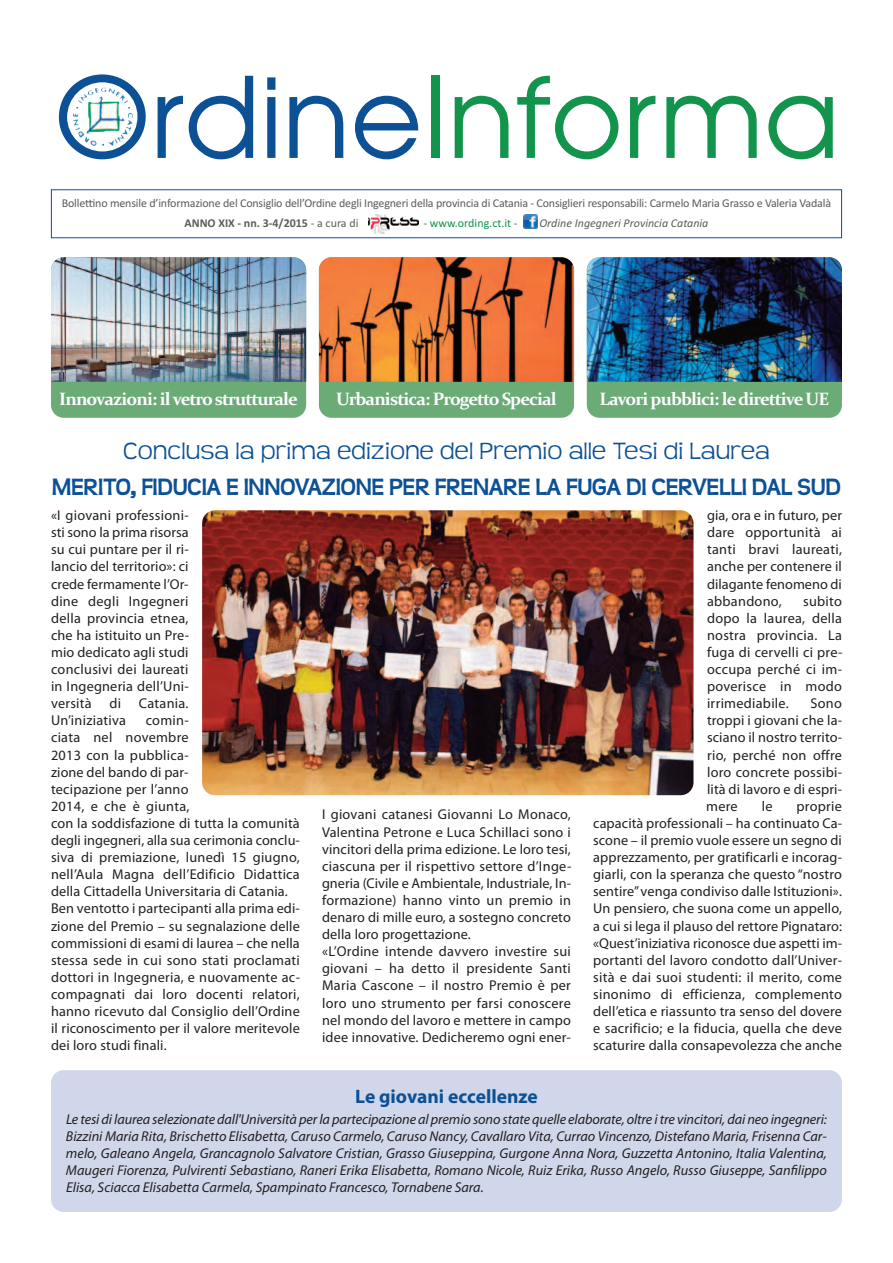
<style>
.page{position:relative;width:893px;height:1263px;background:#fff}
.page>*{position:absolute;margin:0;border:0;box-sizing:border-box;transform-origin:0 0}
.t1{font:111px "Avian";color:#12944c}
.t2{font:700 24px "Teen";letter-spacing:-.02em;color:#0c5095}
.t3{font:300 24px "Teen";color:#0c5095}
.t4{font:700 19.5px "Myriad Pro";color:#0c5095}
.t5{font:700 18px "Constantia";letter-spacing:-.05em;color:#fff}
.t6{font:14.25px/17.1px "Myriad Pro";letter-spacing:.015em;color:#231f20;text-align:justify}
.t7{font:italic 14.25px/17.1px "Myriad Pro";color:#231f20;text-align:justify}
.t8{font:12px/19.5px "Calibri";letter-spacing:-.015em;color:#5c5c5f}
.t9{font:italic 12px "Calibri";color:#5c5c5f}
.s1{color:#0c5095}
.s2{font-weight:700}
.s3{color:#fff}
.s4{color:#12944c}
</style>
<div class="page">
<img style="left:73px;top:87px;width:60px;height:47px">
<svg style="left:319px;top:270px;width:255px;height:148px;background:#ae7742"></svg>
<img style="left:51px;top:270px;width:255px;height:148px">
<img style="left:587px;top:270px;width:255px;height:148px">
<img style="left:51px;top:257px;width:255px;height:13px">
<img style="left:319px;top:257px;width:255px;height:13px">
<img style="left:587px;top:257px;width:255px;height:13px">
<img style="left:524px;top:215px;width:14px;height:14px">
<img style="left:368px;top:215px;width:50px;height:18px">
<div style="left:51px;top:1070px;width:791px;height:142px;background:#d0d7ea;border-radius:13px"></div>
<img style="left:202px;top:510px;width:491px;height:285px;border-radius:13px">
<h1 class="t1" style="left:54px;top:52px;width:787px"><span class="s1">Ordine</span>Informa</h1>
<p class="t8" style="left:184px;top:193px;width:648px;text-indent:-123px">Bollettino mensile d’informazione del Consiglio dell’Ordine degli Ingegneri della provincia di Catania - Consiglieri responsabili: Carmelo Maria Grasso e Valeria Vadalà<br><span class="s2">ANNO XIX - nn. 3-4/2015</span> - a cura di <span class="s3">I pressssssss</span> - <span class="s4">www.ording.ct.it</span> -</p>
<p class="t9" style="left:539px;top:215px;width:171px">Ordine Ingegneri Provincia Catania</p>
<p class="t5" style="left:59px;top:388px;width:240px">Innovazioni: il vetrostrutturale</p>
<p class="t5" style="left:336px;top:388px;width:222px">Urbanistica: Progetto Special</p>
<p class="t5" style="left:599px;top:388px;width:231px">Lavori pubblici: ledirettive UE</p>
<h2 class="t3" style="left:123px;top:436px;width:648px">Conclusa la prima edizione del Premio alle Tesi di Laurea</h2>
<h2 class="t2" style="left:52px;top:472px;width:791px">MERITO, FIDUCIA E INNOVAZIONE PER FRENARE LA FUGA DI CERVELLI DAL SUD</h2>
<p class="t6" style="left:51px;top:508px;width:140px">«I giovani professioni&shy;sti sono la prima risorsa su cui puntare per il ri&shy;lancio del territorio»: ci crede fermamente l’Or&shy;dine degli Ingegneri della provincia etnea, che ha istituito un Pre&shy;mio dedicato agli studi conclusivi dei laureati in Ingegneria dell’Uni&shy;versità di Catania.<br>Un’iniziativa</p>
<p class="t6" style="left:51px;top:713px;width:251px;text-align:left;text-indent:95px">comin-<br>ciata nel novembre<br>2013 con la pubblica-<br>zione del bando di par-<br>tecipazione per l’anno<br>2014, e che è giunta,<br>con la soddisfazione di tutta la comunità degli ingegneri, alla sua cerimonia conclu&shy;siva di premiazione, lunedì 15 giugno, nell’Aula Magna dell’Edificio Didattica della Cittadella Universitaria di Catania.<br>Ben ventotto i partecipanti alla prima edi&shy;zione del Premio – su segnalazione delle commissioni di esami di laurea – che nella stessa sede in cui sono stati proclamati dottori in Ingegneria, e nuovamente ac&shy;compagnati dai loro docenti relatori, hanno ricevuto dal Consiglio dell’Ordine il riconoscimento per il valore meritevole dei loro studi finali.</p>
<p class="t6" style="left:322px;top:807px;width:251px;text-align:left">I giovani catanesi Giovanni Lo Monaco, Valentina Petrone e Luca Schillaci sono i vincitori della prima edizione. Le loro tesi, ciascuna per il rispettivo settore d’Inge&shy;gneria (Civile e Ambientale, Industriale, In&shy;formazione) hanno vinto un premio in denaro di mille euro, a sostegno concreto della loro progettazione.<br>«L’Ordine intende davvero investire sui giovani – ha detto il presidente Santi Maria Cascone – il nostro Premio è per loro uno strumento per farsi conoscere nel mondo del lavoro e mettere in campo idee innovative. Dedicheremo ogni ener-</p>
<p class="t6" style="left:707px;top:508px;width:136px">gia, ora e in futuro, per dare opportunità ai tanti bravi laureati, anche per contenere il dilagante fenomeno di abbandono,</p>
<p class="t6" style="left:707px;top:593px;width:137px;text-indent:96px">subito dopo la laurea, della nostra provincia. La fuga di cervelli ci pre&shy;occupa perché ci im&shy;poverisce in modo irrimediabile.</p>
<p class="t6" style="left:706px;top:696px;width:138px;text-indent:104px">Sono troppi i giovani che la&shy;sciano il nostro territo&shy;rio, perché non offre loro concrete possibi&shy;lità di lavoro e di espri&shy;mere</p>
<p class="t6" style="left:762px;top:799px;width:12px">le</p>
<p class="t6" style="left:593px;top:799px;width:250px;text-indent:203px">proprie capacità professionali – ha continuato Ca&shy;scone – il premio vuole essere un segno di apprezzamento, per gratificarli e incorag&shy;giarli, con la speranza che questo “nostro sentire”venga condiviso dalle Istituzioni».<br>Un pensiero, che suona come un appello, a cui si lega il plauso del rettore Pignataro: «Quest’iniziativa riconosce due aspetti im&shy;portanti del lavoro condotto dall’Univer&shy;sità e dai suoi studenti: il merito, come sinonimo di efficienza, complemento dell’etica e riassunto tra senso del dovere e sacrificio; e la fiducia, quella che deve scaturire dalla consapevolezza che anche</p>
<h3 class="t4" style="left:355px;top:1089px;width:184px">Le giovani eccellenze</h3>
<p class="t7" style="left:66px;top:1112px;width:762px">Le tesi di laurea selezionate dall'Università perla partecipazione al premio sono state quelle elaborate, oltre itre vincitori, dai neo ingegneri:<br>Bizzini Maria Rita, Brischetto Elisabetta, Caruso Carmelo, Caruso Nancy, Cavallaro Vita, Currao Vincenzo, Distefano Maria, Frisenna Car&shy;melo, Galeano Angela, Grancagnolo Salvatore Cristian, Grasso Giuseppina, Gurgone Anna Nora, Guzzetta Antonino, Italia Valentina, Maugeri Fiorenza, Pulvirenti Sebastiano, Raneri Erika Elisabetta, Romano Nicole, Ruiz Erika, Russo Angelo, Russo Giuseppe, Sanfilippo Elisa, Sciacca Elisabetta Carmela, Spampinato Francesco, Tornabene Sara.</p>
</div>
